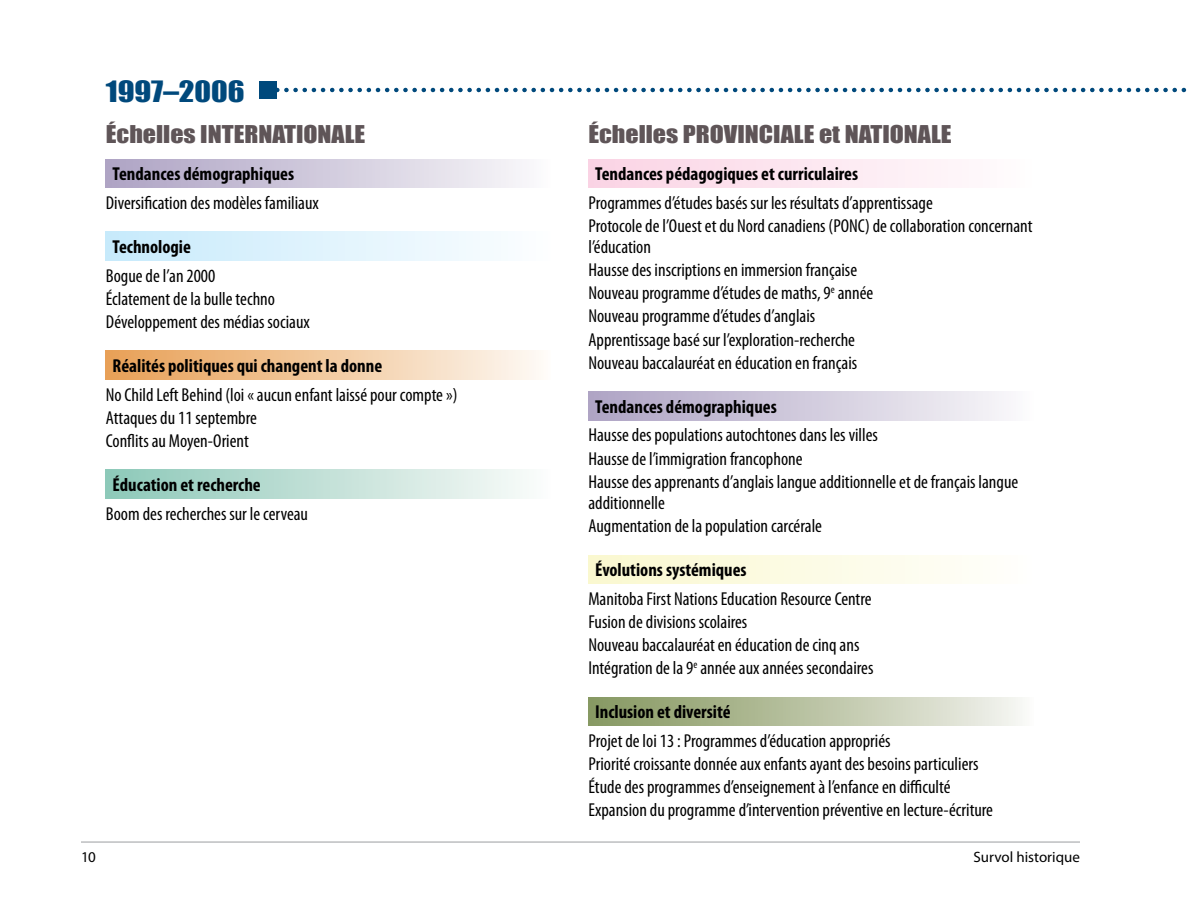
<style>
.page{position:relative;width:1188px;height:918px;background:#fff}
.page>*{position:absolute;margin:0;border:0;box-sizing:border-box;transform-origin:0 0}
.Date_Headers{font:27px "Impact";color:#00497c;scale:1.15 1}
.Events_Header{font:22.5px "Impact";color:#5f5558;scale:1.15 1}
.Historical_Scan_Para{font:condensed 18.75px/21px "Myriad Pro";color:#000}
.Paragraph_End{font:condensed 18.75px "Myriad Pro";color:#000}
.t1{font:700 condensed 18.75px "Myriad Pro";color:#000}
.Paragraph{font:condensed 18.75px "Myriad Pro";color:#000}
.t2{font:15px "Myriad Pro";color:#000}
</style>
<div class="page">
<hr style="left:81px;top:841px;width:999px;height:2px;background:#bcbec0">
<div style="left:106px;top:159px;width:445px;height:29px;background:linear-gradient(to right,#ada2c3,#faf9fa)"></div>
<div style="left:106px;top:232px;width:445px;height:29px;background:linear-gradient(to right,#c7eafb,#fcfeff)"></div>
<div style="left:106px;top:351px;width:445px;height:29px;background:linear-gradient(to right,#e89f53,#fdf9f4)"></div>
<div style="left:106px;top:470px;width:445px;height:29px;background:linear-gradient(to right,#8dc8b8,#fbfcfa)"></div>
<div style="left:588px;top:159px;width:445px;height:29px;background:linear-gradient(to right,#fad3e4,#fffdfd)"></div>
<div style="left:588px;top:392px;width:445px;height:28px;background:linear-gradient(to right,#ada2c3,#f9f9fa)"></div>
<div style="left:588px;top:555px;width:445px;height:29px;background:linear-gradient(to right,#faf8cf,#fffffc)"></div>
<div style="left:588px;top:697px;width:445px;height:29px;background:linear-gradient(to right,#83955d,#f5f5f1)"></div>
<svg style="left:277px;top:88px;width:910px;height:4px"></svg>
<div style="left:259px;top:81px;width:18px;height:18px;background:#00497c"></div>
<p class="Date_Headers" style="left:106px;top:71px;width:122px">1997–2006</p>
<p class="Events_Header" style="left:106px;top:117px;width:227px">Échelles INTERNATIONALE</p>
<p class="t1" style="left:113px;top:162px;width:183px">Tendances démographiques</p>
<p class="Paragraph_End" style="left:106px;top:191px;width:215px">Diversification des modèles familiaux</p>
<p class="t1" style="left:113px;top:235px;width:80px">Technologie</p>
<p class="Historical_Scan_Para" style="left:106px;top:265px;width:111px">Bogue de l’an 2000</p>
<p class="Historical_Scan_Para" style="left:106px;top:288px;width:171px">Éclatement de la bulle techno</p>
<p class="Paragraph_End" style="left:106px;top:310px;width:206px">Développement des médias sociaux</p>
<p class="t1" style="left:113px;top:354px;width:271px">Réalités politiques qui changent la donne</p>
<p class="Historical_Scan_Para" style="left:106px;top:384px;width:353px">No Child Left Behind (loi « aucun enfant laissé pour compte »)</p>
<p class="Historical_Scan_Para" style="left:106px;top:407px;width:153px">Attaques du 11 septembre</p>
<p class="Paragraph_End" style="left:106px;top:429px;width:145px">Conflits au Moyen-Orient</p>
<p class="t1" style="left:113px;top:473px;width:150px">Éducation et recherche</p>
<p class="Paragraph" style="left:106px;top:502px;width:204px">Boom des recherches sur le cerveau</p>
<p class="Events_Header" style="left:588px;top:117px;width:317px">Échelles PROVINCIALE et NATIONALE</p>
<p class="t1" style="left:595px;top:162px;width:265px">Tendances pédagogiques et curriculaires</p>
<p class="Historical_Scan_Para" style="left:588px;top:192px;width:346px">Programmes d’études basés sur les résultats d’apprentissage</p>
<p class="Historical_Scan_Para" style="left:588px;top:215px;width:446px">Protocole de l’Ouest et du Nord canadiens (PONC) de collaboration concernant l’éducation</p>
<p class="Historical_Scan_Para" style="left:588px;top:259px;width:270px">Hausse des inscriptions en immersion française</p>
<p class="Historical_Scan_Para" style="left:588px;top:282px;width:286px">Nouveau programme d’études de maths, 9<sup>e</sup> année</p>
<p class="Historical_Scan_Para" style="left:588px;top:306px;width:228px">Nouveau programme d’études d’anglais</p>
<p class="Historical_Scan_Para" style="left:588px;top:329px;width:268px">Apprentissage basé sur l’exploration-recherche</p>
<p class="Paragraph_End" style="left:588px;top:351px;width:270px">Nouveau baccalauréat en éducation en français</p>
<p class="t1" style="left:595px;top:395px;width:183px">Tendances démographiques</p>
<p class="Historical_Scan_Para" style="left:588px;top:425px;width:291px">Hausse des populations autochtones dans les villes</p>
<p class="Historical_Scan_Para" style="left:588px;top:448px;width:216px">Hausse de l’immigration francophone</p>
<p class="Historical_Scan_Para" style="left:588px;top:471px;width:431px">Hausse des apprenants d’anglais langue additionnelle et de français langue additionnelle</p>
<p class="Paragraph_End" style="left:588px;top:514px;width:235px">Augmentation de la population carcérale</p>
<p class="t1" style="left:595px;top:558px;width:153px">Évolutions systémiques</p>
<p class="Historical_Scan_Para" style="left:588px;top:588px;width:285px">Manitoba First Nations Education Resource Centre</p>
<p class="Historical_Scan_Para" style="left:588px;top:611px;width:160px">Fusion de divisions scolaires</p>
<p class="Historical_Scan_Para" style="left:588px;top:634px;width:273px">Nouveau baccalauréat en éducation de cinq ans</p>
<p class="Paragraph_End" style="left:588px;top:657px;width:287px">Intégration de la 9<sup>e</sup> année aux années secondaires</p>
<p class="t1" style="left:595px;top:700px;width:137px">Inclusion et diversité</p>
<p class="Historical_Scan_Para" style="left:588px;top:730px;width:304px">Projet de loi 13 : Programmes d’éducation appropriés</p>
<p class="Historical_Scan_Para" style="left:588px;top:753px;width:392px">Priorité croissante donnée aux enfants ayant des besoins particuliers</p>
<p class="Historical_Scan_Para" style="left:588px;top:776px;width:364px">Étude des programmes d’enseignement à l’enfance en difficulté</p>
<p class="Paragraph_End" style="left:588px;top:799px;width:406px">Expansion du programme d’intervention préventive en lecture-écriture</p>
<p class="t2" style="left:81px;top:847px;width:16px">10</p>
<p class="t2" style="left:974px;top:847px;width:108px">Survol historique</p>
</div>
